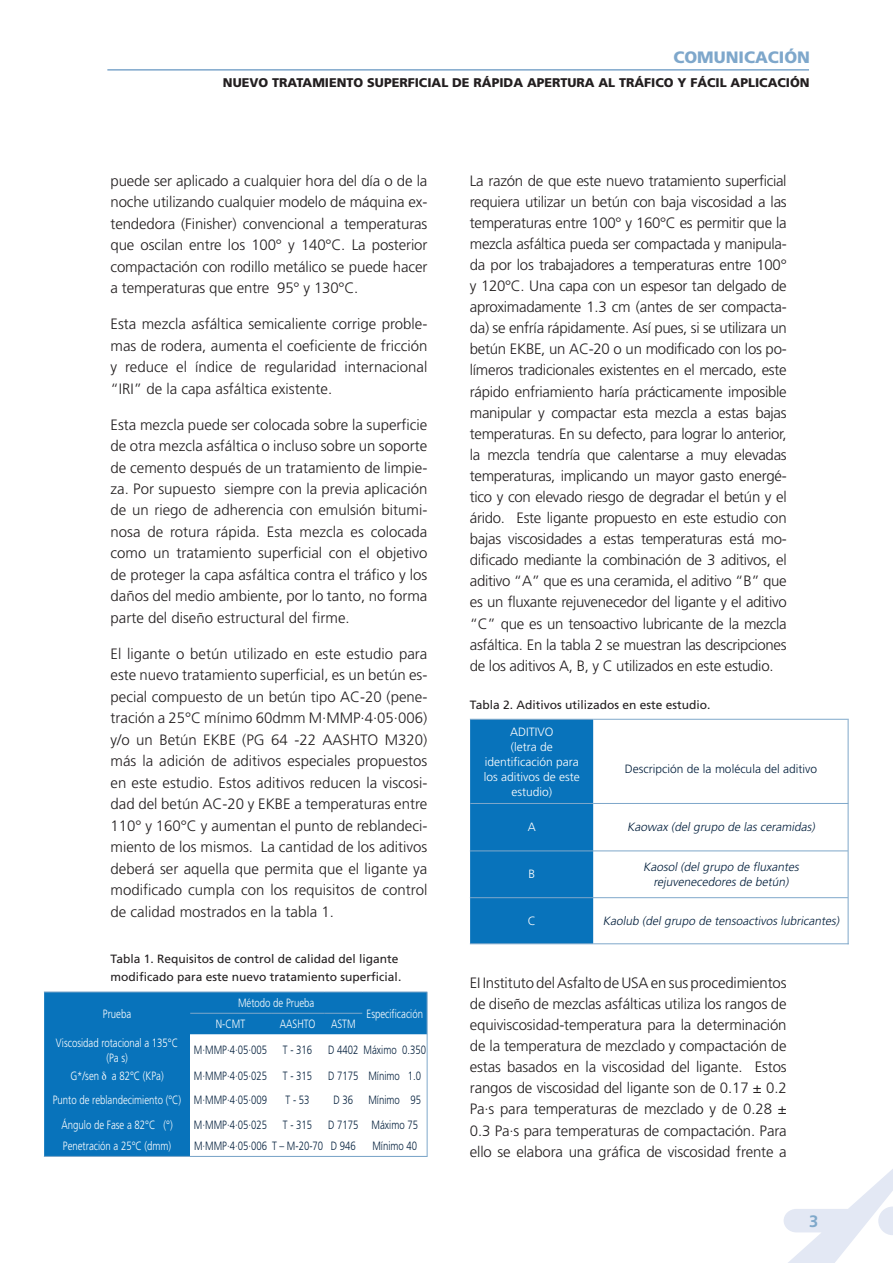
<style>
.page{position:relative;width:893px;height:1263px;background:#fff}
.page>*{position:absolute;margin:0;border:0;box-sizing:border-box;transform-origin:0 0}
.t1{font:900 16.5px "Frutiger";color:#7ea7cb}
.t2{font:700 16.5px "Frutiger";color:#7fa8ca}
.t3{font:300 15px/21.1px "Frutiger";letter-spacing:-.01em;color:#231f20;text-align:justify}
.t4{font:900 12.6px "Frutiger";color:#231f20}
.t5{font:300 12px/15px "Frutiger";color:#fff;text-align:center;scale:.8 1}
.t6{font:300 12px "Frutiger";color:#04203d;scale:.8 1}
.t7{font:12px/18px "Frutiger";color:#231f20}
.t8{font:italic 300 12px/15px "Frutiger";color:#04203d;text-align:center}
.t9{font:300 12px/15px "Frutiger";color:#fff;text-align:center}
.t10{font:300 12px "Frutiger";color:#04203d}
.s1{color:#04203d}
</style>
<div class="page">
<hr style="left:107px;top:69px;width:702px;height:2px;background:#7ea7cb">
<svg style="left:783px;top:1169px;width:110px;height:94px"></svg>
<div style="left:44px;top:993px;width:383px;height:163px;background:#0873bb"></div>
<svg style="left:190px;top:1034px;width:237px;height:122px"></svg>
<hr style="left:44px;top:992px;width:146px;height:1px;background:#7fa8ca">
<hr style="left:190px;top:992px;width:81px;height:1px;background:#7fa8ca">
<hr style="left:271px;top:992px;width:53px;height:1px;background:#7fa8ca">
<hr style="left:324px;top:992px;width:38px;height:1px;background:#7fa8ca">
<hr style="left:362px;top:992px;width:65px;height:1px;background:#7fa8ca">
<hr style="left:190px;top:1013px;width:81px;height:1px;background:#7fa8ca">
<hr style="left:271px;top:1013px;width:53px;height:1px;background:#7fa8ca">
<hr style="left:324px;top:1013px;width:38px;height:1px;background:#7fa8ca">
<hr style="left:44px;top:1156px;width:146px;height:1px;background:#7fa8ca">
<div style="left:470px;top:720px;width:123px;height:223px;background:#0873bb"></div>
<svg style="left:593px;top:720px;width:255px;height:223px"></svg>
<hr style="left:470px;top:719px;width:123px;height:1px;background:#7fa8ca">
<hr style="left:593px;top:719px;width:256px;height:1px;background:#7fa8ca">
<hr style="left:470px;top:803px;width:123px;height:1px;background:#7fa8ca">
<hr style="left:593px;top:803px;width:255px;height:1px;background:#7fa8ca">
<hr style="left:470px;top:943px;width:123px;height:1px;background:#7fa8ca">
<hr style="left:593px;top:943px;width:256px;height:1px;background:#7fa8ca">
<hr style="left:45px;top:1156px;width:382px;height:1px;background:#7fa8ca">
<hr style="left:427px;top:992px;width:1px;height:164px;background:#7fa8ca">
<hr style="left:848px;top:720px;width:1px;height:224px;background:#7fa8ca">
<hr style="left:470px;top:897px;width:378px;height:1px;background:#7fa8ca">
<hr style="left:470px;top:851px;width:378px;height:1px;background:#7fa8ca">
<svg style="left:102px;top:1071px;width:4px;height:9px"></svg>
<p class="t1" style="left:673px;top:48px;width:138px">COMUNICACIÓN</p>
<p class="t4" style="left:223px;top:75px;width:588px">NUEVO TRATAMIENTO SUPERFICIAL DE RÁPIDA APERTURA AL TRÁFICO Y FÁCIL APLICACIÓN</p>
<p class="t3" style="left:111px;top:170px;width:318px">puede ser aplicado a cualquier hora del día o de la noche utilizando cualquier modelo de máquina ex&shy;tendedora (Finisher) convencional a temperaturas que oscilan entre los 100° y 140°C. La posterior compactación con rodillo metálico se puede hacer a temperaturas que entre 95° y 130°C.</p>
<p class="t3" style="left:111px;top:313px;width:318px">Esta mezcla asfáltica semicaliente corrige proble&shy;mas de rodera, aumenta el coeficiente de fricción y reduce el índice de regularidad internacional “IRI” de la capa asfáltica existente.</p>
<p class="t3" style="left:111px;top:414px;width:318px">Esta mezcla puede ser colocada sobre la superficie de otra mezcla asfáltica o incluso sobre un soporte de cemento después de un tratamiento de limpie&shy;za. Por supuesto siempre con la previa aplicación de un riego de adherencia con emulsión bitumi&shy;nosa de rotura rápida. Esta mezcla es colocada como un tratamiento superficial con el objetivo de proteger la capa asfáltica contra el tráfico y los daños del medio ambiente, por lo tanto, no forma parte del diseño estructural del firme.</p>
<p class="t3" style="left:111px;top:643px;width:318px">El ligante o betún utilizado en este estudio para este nuevo tratamiento superficial, es un betún es&shy;pecial compuesto de un betún tipo AC-20 (pene&shy;tración a 25°C mínimo 60dmm M·MMP·4·05·006) y/o un Betún EKBE (PG 64 -22 AASHTO M320) más la adición de aditivos especiales propuestos en este estudio. Estos aditivos reducen la viscosi&shy;dad del betún AC-20 y EKBE a temperaturas entre 110° y 160°C y aumentan el punto de reblandeci&shy;miento de los mismos. La cantidad de los aditivos deberá ser aquella que permita que el ligante ya modificado cumpla con los requisitos de control de calidad mostrados en la tabla 1.</p>
<p class="t7" style="left:111px;top:950px;width:292px">Tabla 1. Requisitos de control de calidad del ligante modificado para este nuevo tratamiento superficial.</p>
<p class="t5" style="left:103px;top:1006px;width:37px">Prueba</p>
<p class="t5" style="left:238px;top:996px;width:97px">Método de Prueba</p>
<p class="t5" style="left:367px;top:1006px;width:72px">Especificación</p>
<p class="t5" style="left:216px;top:1017px;width:38px">N-CMT</p>
<p class="t5" style="left:280px;top:1017px;width:46px">AASHTO</p>
<p class="t5" style="left:331px;top:1017px;width:32px">ASTM</p>
<p class="t5" style="left:56px;top:1035px;width:154px">Viscosidad rotacional a 135°C (Pa s)</p>
<p class="t6" style="left:194px;top:1043px;width:93px">M·MMP·4·05·005</p>
<p class="t6" style="left:283px;top:1043px;width:38px">T - 316</p>
<p class="t6" style="left:328px;top:1043px;width:124px">D 4402 Máximo 0.350</p>
<p class="t5" style="left:70px;top:1068px;width:118px">G*/sen a 82°C (KPa)</p>
<p class="t6" style="left:194px;top:1069px;width:93px">M·MMP·4·05·025</p>
<p class="t6" style="left:283px;top:1069px;width:38px">T - 315</p>
<p class="t6" style="left:328px;top:1069px;width:118px">D 7175 Mínimo 1.0</p>
<p class="t5" style="left:53px;top:1093px;width:269px">Punto de reblandecimiento (°C) <span class="s1">M·MMP·4·05·009</span></p>
<p class="t6" style="left:286px;top:1093px;width:32px">T - 53</p>
<p class="t6" style="left:333px;top:1093px;width:26px">D 36</p>
<p class="t6" style="left:368px;top:1093px;width:68px">Mínimo 95</p>
<p class="t5" style="left:61px;top:1117px;width:140px">Ángulo de Fase a 82°C (°)</p>
<p class="t6" style="left:194px;top:1118px;width:93px">M·MMP·4·05·025</p>
<p class="t6" style="left:283px;top:1118px;width:38px">T - 315</p>
<p class="t6" style="left:328px;top:1118px;width:114px">D 7175 Máximo 75</p>
<p class="t5" style="left:63px;top:1139px;width:137px">Penetración a 25°C (dmm)</p>
<p class="t6" style="left:194px;top:1139px;width:204px">M·MMP·4·05·006 T – M-20-70 D 946</p>
<p class="t6" style="left:372px;top:1139px;width:58px">Mínimo 40</p>
<p class="t3" style="left:470px;top:170px;width:318px">La razón de que este nuevo tratamiento superficial requiera utilizar un betún con baja viscosidad a las temperaturas entre 100° y 160°C es permitir que la mezcla asfáltica pueda ser compactada y manipula&shy;da por los trabajadores a temperaturas entre 100° y 120°C. Una capa con un espesor tan delgado de aproximadamente 1.3 cm (antes de ser compacta&shy;da) se enfría rápidamente. Así pues, si se utilizara un betún EKBE, un AC-20 o un modificado con los po&shy;límeros tradicionales existentes en el mercado, este rápido enfriamiento haría prácticamente imposible manipular y compactar esta mezcla a estas bajas temperaturas. En su defecto, para lograr lo anterior, la mezcla tendría que calentarse a muy elevadas temperaturas, implicando un mayor gasto energé&shy;tico y con elevado riesgo de degradar el betún y el árido. Este ligante propuesto en este estudio con bajas viscosidades a estas temperaturas está mo&shy;dificado mediante la combinación de 3 aditivos, el aditivo “A” que es una ceramida, el aditivo “B” que es un fluxante rejuvenecedor del ligante y el aditivo “C” que es un tensoactivo lubricante de la mezcla asfáltica. En la tabla 2 se muestran las descripciones de los aditivos A, B, y C utilizados en este estudio.</p>
<p class="t7" style="left:470px;top:695px;width:242px">Tabla 2. Aditivos utilizados en este estudio.</p>
<p class="t9" style="left:484px;top:724px;width:98px">ADITIVO<br>(letra de identificación para los aditivos de este estudio)</p>
<p class="t10" style="left:625px;top:762px;width:194px">Descripción de la molécula del aditivo</p>
<p class="t9" style="left:528px;top:820px;width:10px">A</p>
<p class="t8" style="left:627px;top:820px;width:191px">Kaowax (del grupo de las ceramidas)</p>
<p class="t9" style="left:528px;top:867px;width:8px">B</p>
<p class="t8" style="left:643px;top:859px;width:159px">Kaosol (del grupo de fluxantes rej uvenecedores de betún)</p>
<p class="t9" style="left:528px;top:913px;width:10px">C</p>
<p class="t8" style="left:603px;top:913px;width:240px">Kaolub (del grupo de tensoactivos lubricantes)</p>
<p class="t3" style="left:470px;top:972px;width:318px">EI Instituto del Asfalto de USA en sus procedimientos de diseño de mezclas asfálticas utiliza los rangos de equiviscosidad-temperatura para la determinación de la temperatura de mezclado y compactación de estas basados en la viscosidad del ligante. Estos rangos de viscosidad del ligante son de 0.17 ± 0.2<br>Pa·s para temperaturas de mezclado y de 0.28 ± 0.3 Pa·s para temperaturas de compactación. Para ello se elabora una gráfica de viscosidad frente a</p>
<p class="t2" style="left:809px;top:1211px;width:11px">3</p>
</div>
